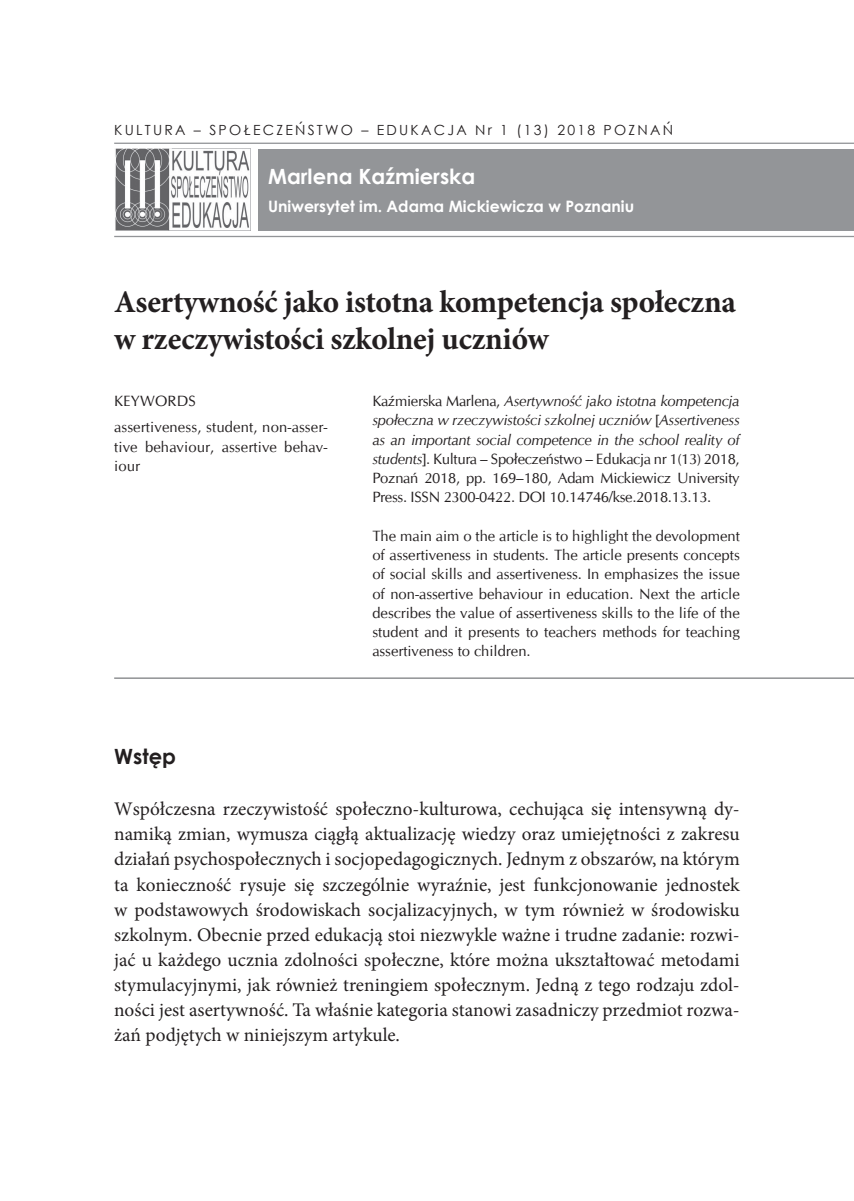
<style>
.page{position:relative;width:854px;height:1201px;background:#fff}
.page>*{position:absolute;margin:0;border:0;box-sizing:border-box;transform-origin:0 0}
.t1{font:700 31.5px/36.8px "Minion Pro";letter-spacing:-.01em;color:#231f20}
.t2{font:700 21px "Century Gothic";color:#fff}
.t3{font:700 21px "Century Gothic";color:#231f20}
.t4{font:19.25px/25px "Minion Pro";color:#231f20;text-align:justify}
.t5{font:700 15.75px "Century Gothic";color:#fff}
.t6{font:14.88px/19.2px "CG Omega";color:#231f20;text-align:justify}
.t7{font:14px "Century Gothic";letter-spacing:.16em;color:#231f20}
.s1{font-style:italic}
</style>
<div class="page">
<div style="left:258px;top:149px;width:595px;height:82px;background:#939598"></div>
<hr style="left:114px;top:143px;width:739px;height:1px;background:#939598">
<img style="left:115px;top:149px;width:135px;height:82px">
<hr style="left:114px;top:677px;width:739px;height:2px;background:#808285">
<hr style="left:114px;top:236px;width:739px;height:1px;background:#939598">
<p class="t7" style="left:114px;top:120px;width:560px">KULTURA – SPOŁECZEŃSTWO – EDUKACJA Nr 1 (13) 2018 POZNAŃ</p>
<h2 class="t2" style="left:268px;top:160px;width:209px">Marlena Kaźmierska</h2>
<p class="t5" style="left:268px;top:194px;width:367px">Uniwersytet im. Adama Mickiewicza w Poznaniu</p>
<h1 class="t1" style="left:114px;top:283px;width:623px">Asertywność jako istotna kompetencja społeczna w rzeczywistości szkolnej uczniów</h1>
<p class="t6" style="left:114px;top:388px;width:215px;line-height:26.2px">KEYWORDS<br>assertiveness, student, non-asser-</p>
<p class="t6" style="left:114px;top:437px;width:215px">tive behaviour, assertive behav&shy;iour</p>
<p class="t6" style="left:372px;top:391px;width:369px">Kaźmierska Marlena, <span class="s1">Asertywność jako istotna kompetencja społeczna w rzeczywistości szkolnej uczniów</span> [<span class="s1">Assertiveness as an important social competence in the school reality of students</span>]. Kultura – Społeczeństwo – Edukacja nr 1(13) 2018, Poznań 2018, pp. 169–180, Adam Mickiewicz University Press. ISSN 2300-0422. DOI 10.14746/kse.2018.13.13.</p>
<p class="t6" style="left:372px;top:526px;width:369px">The main aim o the article is to highlight the devolopment of assertiveness in students. The article presents concepts of social skills and assertiveness. In emphasizes the issue of non-assertive behaviour in education. Next the article describes the value of assertiveness skills to the life of the student and it presents to teachers methods for teaching assertiveness to children.</p>
<h2 class="t3" style="left:114px;top:740px;width:63px">Wstęp</h2>
<p class="t4" style="left:114px;top:796px;width:627px">Współczesna rzeczywistość społeczno-kulturowa, cechująca się intensywną dy&shy;namiką zmian, wymusza ciągłą aktualizację wiedzy oraz umiejętności z zakresu działań psychospołecznych i socjopedagogicznych. Jednym z obszarów, na którym ta konieczność rysuje się szczególnie wyraźnie, jest funkcjonowanie jednostek w podstawowych środowiskach socjalizacyjnych, w tym również w środowisku szkolnym. Obecnie przed edukacją stoi niezwykle ważne i trudne zadanie: rozwi&shy;jać u każdego ucznia zdolności społeczne, które można ukształtować metodami stymulacyjnymi, jak również treningiem społecznym. Jedną z tego rodzaju zdol&shy;ności jest asertywność. Ta właśnie kategoria stanowi zasadniczy przedmiot rozwa&shy;żań podjętych w niniejszym artykule.</p>
</div>
